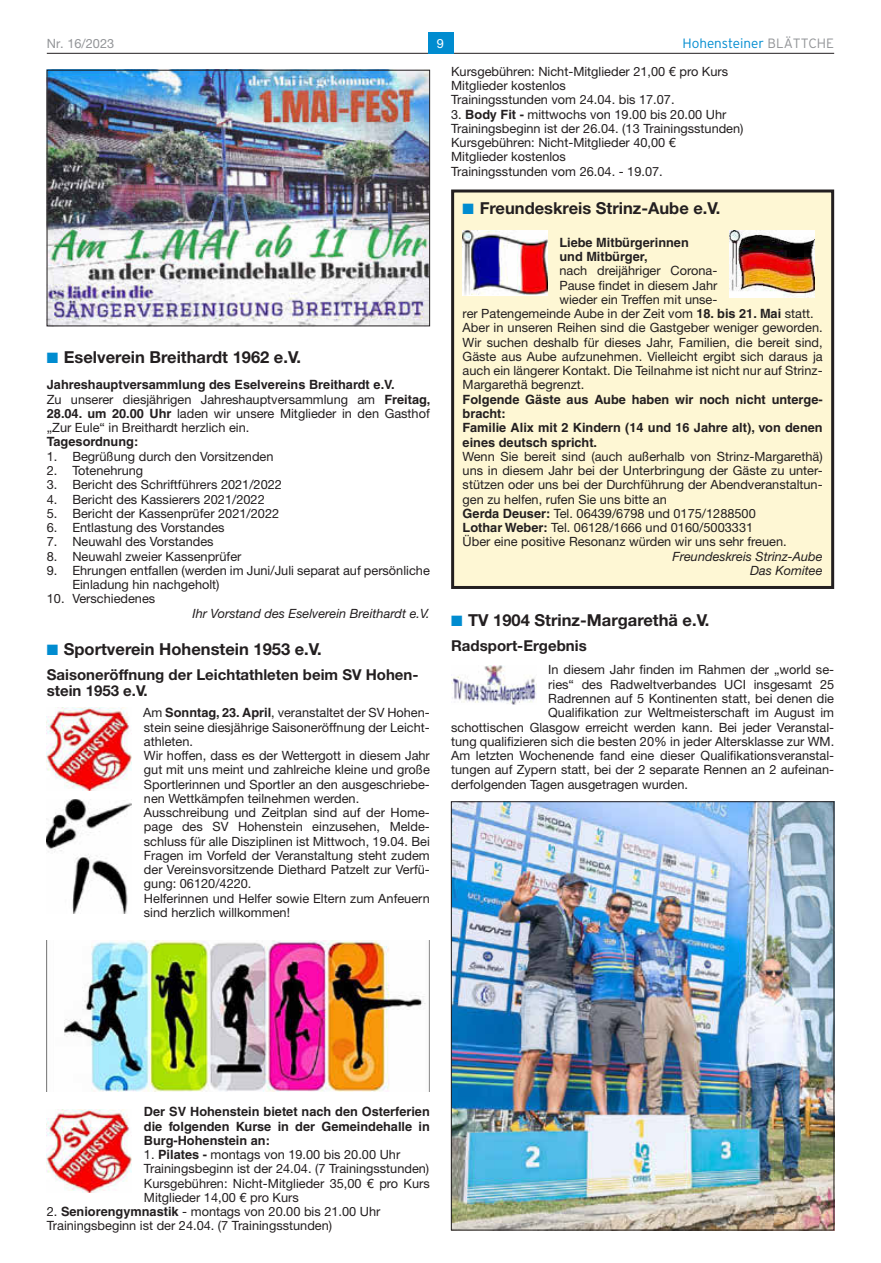
<style>
.page{position:relative;width:881px;height:1263px;background:#fff}
.page>*{position:absolute;margin:0;border:0;box-sizing:border-box;transform-origin:0 0}
.t1{font:700 16.5px "Helvetica Neue LT";color:#231f20}
.t2{font:700 15px/16.5px "Helvetica Neue LT";color:#231f20}
.t3{font:300 13.5px "Interstate";color:#008cd0}
.t4{font:12.75px/14.2px "Helvetica Neue LT";color:#231f20}
.t5{font:700 12.75px/14.2px "Helvetica LT";color:#231f20}
.t6{font:italic 12.75px/14.2px "Helvetica Neue LT";color:#231f20;text-align:right}
.t7{font:12.75px "Helvetica Neue LT";color:#939598}
.t8{font:12.75px "Helvetica Neue LT";color:#fff}
.s1{color:#939598}
.s2{font-family:"Helvetica LT";font-weight:700}
.s3{color:#008cd0}
</style>
<div class="page">
<hr style="left:47px;top:53px;width:786px;height:1px;background:#231f20">
<div style="left:427px;top:32px;width:26px;height:21px;background:#008cd0"></div>
<div style="left:452px;top:191px;width:380px;height:396px;background:#fef7d4"></div>
<img style="left:462px;top:231px;width:85px;height:64px">
<img style="left:729px;top:231px;width:84px;height:67px">
<div style="left:451px;top:189px;width:382px;height:400px;border:3px solid #231f20"></div>
<img style="left:451px;top:665px;width:85px;height:39px">
<img style="left:453px;top:803px;width:378px;height:425px">
<img style="left:49px;top:72px;width:378px;height:252px">
<div style="left:47px;top:70px;width:382px;height:256px;border:1px solid #231f20"></div>
<img style="left:47px;top:707px;width:85px;height:83px">
<img style="left:47px;top:800px;width:85px;height:113px">
<img style="left:47px;top:940px;width:382px;height:151px">
<img style="left:47px;top:1110px;width:85px;height:82px">
<p class="t7" style="left:47px;top:36px;width:69px">Nr. 16/2023</p>
<p class="t8" style="left:437px;top:36px;width:9px">9</p>
<p class="t3" style="left:682px;top:35px;width:153px">Hohensteiner <span class="s1">BLÄTTCHE</span></p>
<p class="t4" style="left:451px;top:64px;width:278px">Kursgebühren: Nicht-Mitglieder 21,00 € pro Kurs<br>Mitglieder kostenlos<br>Trainingsstunden vom 24.04. bis 17.07.</p>
<p class="t4" style="left:451px;top:107px;width:294px">3. <span class="s2">Body Fit -</span> mittwochs von 19.00 bis 20.00 Uhr Trainingsbeginn ist der 26.04. (13 Trainingsstunden)<br>Kursgebühren: Nicht-Mitglieder 40,00 €<br>Mitglieder kostenlos<br>Trainingsstunden vom 26.04. - 19.07.</p>
<p class="t1" style="left:462px;top:198px;width:259px"><span class="s3">■</span> Freundeskreis Strinz-Aube e.V.</p>
<p class="t5" style="left:559px;top:235px;width:131px">Liebe Mitbürgerinnen und Mitbürger,</p>
<p class="t4" style="left:559px;top:264px;width:159px">nach dreijähriger Corona-</p>
<p class="t4" style="left:559px;top:278px;width:159px">Pause findet in diesem Jahr</p>
<p class="t4" style="left:559px;top:292px;width:159px">wieder ein Treffen mit unse-</p>
<p class="t4" style="left:462px;top:306px;width:352px">rer Patengemeinde Aube in der Zeit vom <span class="s2">18. bis 21. Mai</span> statt.</p>
<p class="t4" style="left:462px;top:321px;width:361px">Aber in unseren Reihen sind die Gastgeber weniger geworden.</p>
<p class="t4" style="left:462px;top:335px;width:361px">Wir suchen deshalb für dieses Jahr, Familien, die bereit sind,</p>
<p class="t4" style="left:462px;top:349px;width:361px">Gäste aus Aube aufzunehmen. Vielleicht ergibt sich daraus ja</p>
<p class="t4" style="left:462px;top:363px;width:361px">auch ein längerer Kontakt. Die Teilnahme ist nicht nur auf Strinz-</p>
<p class="t4" style="left:462px;top:378px;width:123px">Margarethä begrenzt.</p>
<p class="t5" style="left:462px;top:392px;width:361px">Folgende Gäste aus Aube haben wir noch nicht unterge&shy;bracht:<br>Familie Alix mit 2 Kindern (14 und 16 Jahre alt), von denen eines deutsch spricht.</p>
<p class="t4" style="left:462px;top:449px;width:361px">Wenn Sie bereit sind (auch außerhalb von Strinz-Margarethä) uns in diesem Jahr bei der Unterbringung der Gäste zu unter&shy;stützen oder uns bei der Durchführung der Abendveranstaltun&shy;gen zu helfen, rufen Sie uns bitte an<br><span class="s2">Gerda Deuser:</span> Tel. 06439/6798 und 0175/1288500<br><span class="s2">Lothar Weber:</span> Tel. 06128/1666 und 0160/5003331<br>Über eine positive Resonanz würden wir uns sehr freuen.</p>
<p class="t6" style="left:672px;top:549px;width:152px">Freundeskreis Strinz-Aube<br>Das Komitee</p>
<p class="t1" style="left:451px;top:610px;width:260px"><span class="s3">■</span> TV 1904 Strinz-Margarethä e.V.</p>
<p class="t2" style="left:451px;top:637px;width:137px">Radsport-Ergebnis</p>
<p class="t4" style="left:548px;top:663px;width:287px">In diesem Jahr finden im Rahmen der „world se-</p>
<p class="t4" style="left:548px;top:677px;width:287px">ries“ des Radweltverbandes UCI insgesamt 25</p>
<p class="t4" style="left:548px;top:691px;width:287px">Radrennen auf 5 Kontinenten statt, bei denen die</p>
<p class="t4" style="left:548px;top:705px;width:287px">Qualifikation zur Weltmeisterschaft im August im</p>
<p class="t4" style="left:451px;top:720px;width:384px">schottischen Glasgow erreicht werden kann. Bei jeder Veranstal-</p>
<p class="t4" style="left:451px;top:734px;width:384px">tung qualifizieren sich die besten 20% in jeder Altersklasse zur WM.</p>
<p class="t4" style="left:451px;top:748px;width:384px">Am letzten Wochenende fand eine dieser Qualifikationsveranstal-</p>
<p class="t4" style="left:451px;top:762px;width:384px">tungen auf Zypern statt, bei der 2 separate Rennen an 2 aufeinan-</p>
<p class="t4" style="left:451px;top:777px;width:238px">derfolgenden Tagen ausgetragen wurden.</p>
<p class="t1" style="left:47px;top:347px;width:255px"><span class="s3">■</span> Eselverein Breithardt 1962 e.V.</p>
<p class="t5" style="left:47px;top:378px;width:349px">Jahreshauptversammlung des Eselvereins Breithardt e.V.</p>
<p class="t4" style="left:47px;top:392px;width:385px;text-align:justify">Zu unserer diesjährigen Jahreshauptversammlung am <span class="s2">Freitag, 28.04. um 20.00 Uhr</span> laden wir unsere Mitglieder in den Gasthof „Zur Eule“ in Breithardt herzlich ein.</p>
<p class="t5" style="left:47px;top:435px;width:93px">Tagesordnung:</p>
<p class="t4" style="left:47px;top:449px;width:228px">1. Begrüßung durch den Vorsitzenden</p>
<p class="t4" style="left:47px;top:463px;width:98px">2. Totenehrung</p>
<p class="t4" style="left:47px;top:477px;width:236px">3. Bericht des Schriftführers 2021/2022</p>
<p class="t4" style="left:47px;top:492px;width:219px">4. Bericht des Kassierers 2021/2022</p>
<p class="t4" style="left:47px;top:506px;width:234px">5. Bericht der Kassenprüfer 2021/2022</p>
<p class="t4" style="left:47px;top:520px;width:179px">6. Entlastung des Vorstandes</p>
<p class="t4" style="left:47px;top:534px;width:168px">7. Neuwahl des Vorstandes</p>
<p class="t4" style="left:47px;top:549px;width:196px">8. Neuwahl zweier Kassenprüfer</p>
<p class="t4" style="left:72px;top:563px;width:359px;text-indent:-26px">9. Ehrungen entfallen (werden im Juni/Juli separat auf persönliche<br>Einladung hin nachgeholt)</p>
<p class="t4" style="left:47px;top:591px;width:110px">10. Verschiedenes</p>
<p class="t6" style="left:192px;top:606px;width:239px">Ihr Vorstand des Eselverein Breithardt e.V.</p>
<p class="t1" style="left:47px;top:638px;width:276px"><span class="s3">■</span> Sportverein Hohenstein 1953 e.V.</p>
<p class="t2" style="left:47px;top:666px;width:373px">Saisoneröffnung der Leichtathleten beim SV Hohen&shy;stein 1953 e.V.</p>
<p class="t4" style="left:143px;top:705px;width:288px">Am <span class="s2">Sonntag, 23. April</span>, veranstaltet der SV Hohen&shy;stein seine diesjährige Saisoneröffnung der Leicht&shy;athleten.<br>Wir hoffen, dass es der Wettergott in diesem Jahr gut mit uns meint und zahlreiche kleine und große Sportlerinnen und Sportler an den ausgeschriebe&shy;nen Wettkämpfen teilnehmen werden.<br>Ausschreibung und Zeitplan sind auf der Home&shy;page des SV Hohenstein einzusehen, Melde&shy;schluss für alle Disziplinen ist Mittwoch, 19.04. Bei Fragen im Vorfeld der Veranstaltung steht zudem der Vereinsvorsitzende Diethard Patzelt zur Verfü&shy;gung: 06120/4220.<br>Helferinnen und Helfer sowie Eltern zum Anfeuern sind herzlich willkommen!</p>
<p class="t5" style="left:144px;top:1104px;width:287px;text-align:justify">Der SV Hohenstein bietet nach den Osterferien die folgenden Kurse in der Gemeindehalle in Burg-Hohenstein an:</p>
<p class="t4" style="left:144px;top:1147px;width:287px">1. <span class="s2">Pilates -</span> montags von 19.00 bis 20.00 Uhr Trainingsbeginn ist der 24.04. (7 Trainingsstunden)<br>Kursgebühren: Nicht-Mitglieder 35,00 € pro Kurs Mitglieder 14,00 € pro Kurs</p>
<p class="t4" style="left:47px;top:1204px;width:335px">2. <span class="s2">Seniorengymnastik</span> - montags von 20.00 bis 21.00 Uhr<br>Trainingsbeginn ist der 24.04. (7 Trainingsstunden)</p>
</div>
